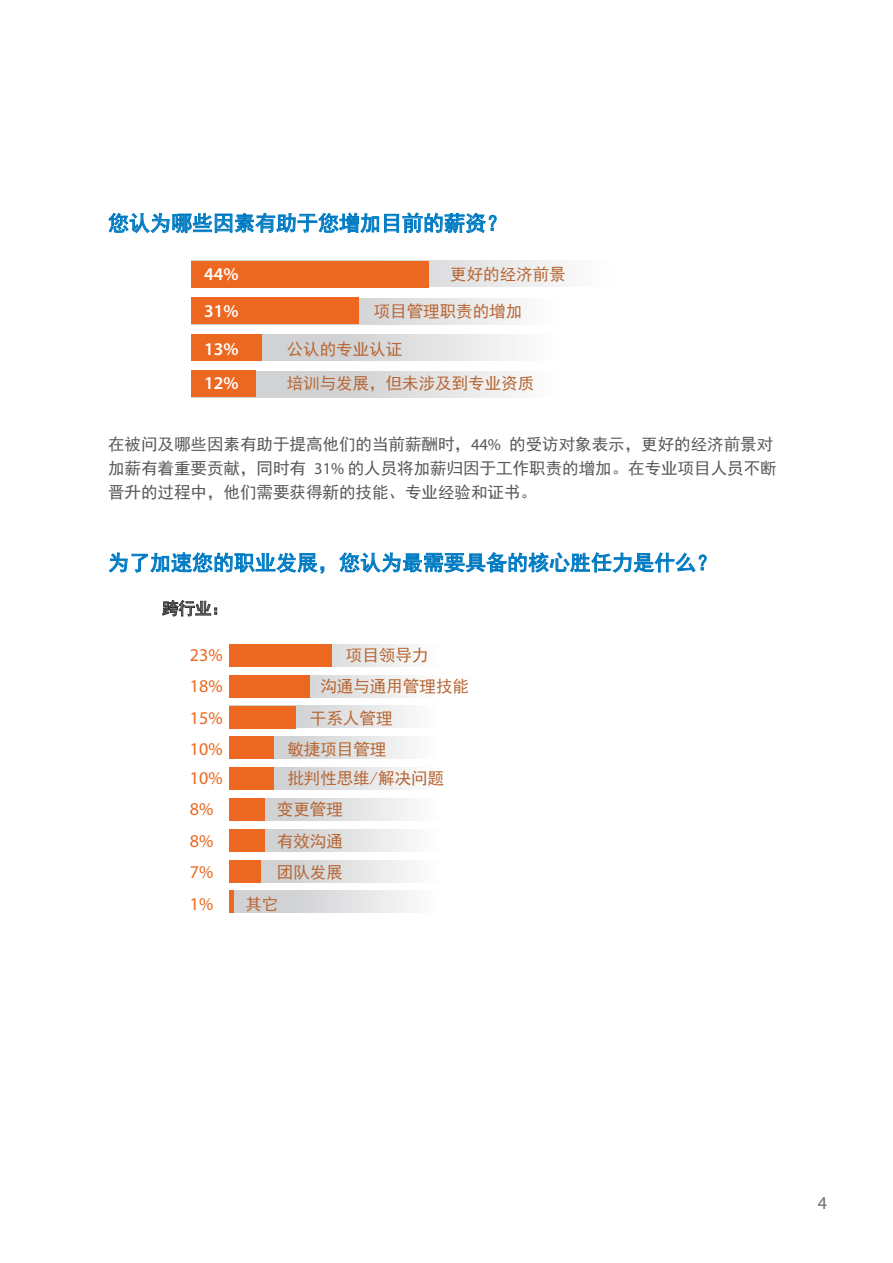
<style>
.page{position:relative;width:893px;height:1263px;background:#fff}
.page>*{position:absolute;margin:0;border:0;box-sizing:border-box;transform-origin:0 0}
.Main_head2{font:21px "Sim Hei";color:#007bc3}
.t1{font:18px "Myriad Pro";color:#ec6820}
.t2{font:600 18px "Myriad Pro";color:#fff}
.t3{font:18px "Myriad Pro";color:#6c6d70}
.Main_text{font:16.5px/24px "Sim Hei";color:#57585a}
.t4{font:16.5px "Sim Hei";color:#b76735}
.s1{font-family:"Myriad Pro"}
</style>
<div class="page">
<svg style="left:108px;top:212px;width:389px;height:22px"></svg>
<svg style="left:191px;top:372px;width:323px;height:26px;background:#dcdcde"></svg>
<svg style="left:261px;top:334px;width:253px;height:26px;background:#dcdcde"></svg>
<svg style="left:359px;top:298px;width:155px;height:26px;fill:#e4e5e6"></svg>
<svg style="left:429px;top:261px;width:131px;height:26px;fill:#e8e9ea"></svg>
<div style="left:191px;top:261px;width:238px;height:26px;background:#ec6820"></div>
<div style="left:191px;top:298px;width:168px;height:26px;background:#ec6820"></div>
<div style="left:191px;top:334px;width:70px;height:26px;background:#ec6820"></div>
<div style="left:191px;top:370px;width:65px;height:27px;background:#ec6820"></div>
<svg style="left:339px;top:552px;width:368px;height:21px"></svg>
<svg style="left:108px;top:552px;width:217px;height:65px"></svg>
<div style="left:229px;top:891px;width:234px;height:22px;background:linear-gradient(to right,#c7c4c4,#fff)"></div>
<svg style="left:260px;top:860px;width:149px;height:22px;background:#dededf"></svg>
<svg style="left:265px;top:829px;width:144px;height:22px;background:#dfdfe1"></svg>
<svg style="left:265px;top:798px;width:144px;height:22px;background:#dfdfe1"></svg>
<svg style="left:274px;top:767px;width:135px;height:23px;background:#e0e0e2"></svg>
<svg style="left:274px;top:737px;width:135px;height:22px;background:#e0e0e2"></svg>
<svg style="left:296px;top:706px;width:113px;height:22px;fill:#e3e4e5"></svg>
<svg style="left:309px;top:675px;width:100px;height:22px;fill:#e5e5e6"></svg>
<svg style="left:332px;top:644px;width:77px;height:22px;fill:#e8e9ea"></svg>
<div style="left:229px;top:644px;width:103px;height:22px;background:#ec6820"></div>
<div style="left:229px;top:675px;width:80px;height:22px;background:#ec6820"></div>
<div style="left:229px;top:706px;width:67px;height:22px;background:#ec6820"></div>
<div style="left:229px;top:737px;width:45px;height:22px;background:#ec6820"></div>
<div style="left:229px;top:767px;width:45px;height:23px;background:#ec6820"></div>
<div style="left:229px;top:798px;width:36px;height:22px;background:#ec6820"></div>
<div style="left:229px;top:829px;width:36px;height:22px;background:#ec6820"></div>
<div style="left:229px;top:860px;width:31px;height:22px;background:#ec6820"></div>
<hr style="left:229px;top:891px;width:4px;height:22px;background:#ec6820">
<p class="Main_head2" style="left:108px;top:212px;width:400px">您认为哪些因素有助于您增加目前的薪资？</p>
<p class="t2" style="left:204px;top:262px;width:36px">44%</p>
<p class="t4" style="left:450px;top:266px;width:117px">更好的经济前景</p>
<p class="t2" style="left:204px;top:300px;width:36px">31%</p>
<p class="t4" style="left:374px;top:303px;width:150px">项目管理职责的增加</p>
<p class="t2" style="left:204px;top:337px;width:36px">13%</p>
<p class="t4" style="left:287px;top:341px;width:117px">公认的专业认证</p>
<p class="t2" style="left:204px;top:372px;width:36px">12%</p>
<p class="t4" style="left:287px;top:375px;width:249px">培训与发展，但未涉及到专业资质</p>
<p class="Main_text" style="left:108px;top:432px;width:670px">在被问及哪些因素有助于提高他们的当前薪酬时，<span class="s1">44%</span> 的受访对象表示，更好的经济前景对加薪有着重要贡献，同时有 <span class="s1">31%</span> 的人员将加薪归因于工作职责的增加。在专业项目人员不断晋升的过程中，他们需要获得新的技能、专业经验和证书。</p>
<p class="Main_head2" style="left:108px;top:552px;width:610px">为了加速您的职业发展，您认为最需要具备的核心胜任力是什么？</p>
<p class="Main_text" style="left:162px;top:596px;width:67px">跨行业：</p>
<p class="t1" style="left:190px;top:643px;width:34px">23%</p>
<p class="t4" style="left:346px;top:646px;width:84px">项目领导力</p>
<p class="t1" style="left:190px;top:675px;width:34px">18%</p>
<p class="t4" style="left:320px;top:678px;width:150px">沟通与通用管理技能</p>
<p class="t1" style="left:190px;top:706px;width:34px">15%</p>
<p class="t4" style="left:310px;top:709px;width:84px">干系人管理</p>
<p class="t1" style="left:190px;top:738px;width:34px">10%</p>
<p class="t4" style="left:287px;top:741px;width:100px">敏捷项目管理</p>
<p class="t1" style="left:190px;top:767px;width:34px">10%</p>
<p class="t4" style="left:287px;top:770px;width:158px">批判性思维/解决问题</p>
<p class="t1" style="left:190px;top:798px;width:25px">8%</p>
<p class="t4" style="left:277px;top:801px;width:67px">变更管理</p>
<p class="t1" style="left:190px;top:830px;width:25px">8%</p>
<p class="t4" style="left:277px;top:833px;width:67px">有效沟通</p>
<p class="t1" style="left:190px;top:861px;width:25px">7%</p>
<p class="t4" style="left:277px;top:864px;width:67px">团队发展</p>
<p class="t1" style="left:190px;top:893px;width:25px">1%</p>
<p class="t4" style="left:245px;top:896px;width:34px">其它</p>
<p class="t3" style="left:818px;top:1192px;width:11px">4</p>
</div>
